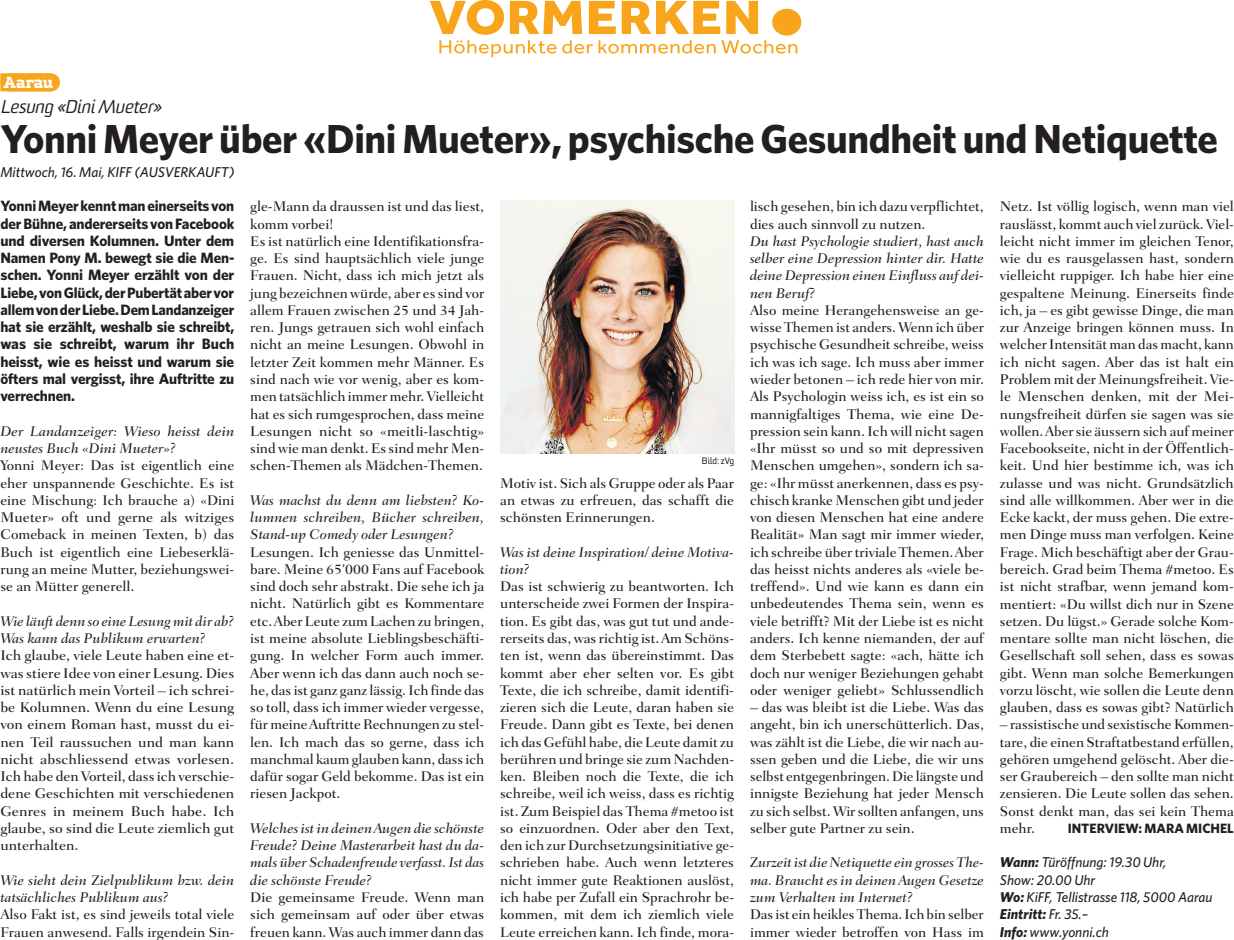
<style>
.page{position:relative;width:1234px;height:940px;background:#fff}
.page>*{position:absolute;margin:0;border:0;box-sizing:border-box;transform-origin:0 0}
.t1{font:700 40.5px "Whitney";letter-spacing:-.01em;color:#231f20}
.t2{font:italic 18px "Sommet";color:#231f20}
.t3{font:800 18px "Sommet Slab Rnd";letter-spacing:-.01em;color:#fff}
.t4{font:700 15px/17.2px "Whitney";letter-spacing:-.01em;color:#231f20;text-align:justify}
.t5{font:500 14.25px/17.2px "Fairfield LH";color:#231f20;text-align:justify}
.t6{font:italic 500 14.25px/17.2px "Fairfield LH";color:#231f20}
.t7{font:italic 500 14.25px/17.2px "Whitney";color:#231f20}
.t8{font:700 13.5px "Whitney";color:#231f20}
.t9{font:9px "Sommet Rounded";letter-spacing:-.005em;color:#231f20}
.s1{font-family:"Whitney";font-weight:400}
.s2{font-weight:700}
</style>
<div class="page">
<svg style="left:49px;top:73px;width:2px;height:18px"></svg>
<div style="left:0;top:73px;width:49px;height:18px;background:#f9a51b"></div>
<div style="left:772px;top:9px;width:29px;height:27px;background:#f9a51b;border-radius:50%"></div>
<svg style="left:430px;top:0;width:367px;height:57px"></svg>
<img style="left:500px;top:200px;width:234px;height:253px">
<p class="t3" style="left:4px;top:71px;width:51px">Aarau</p>
<p class="t2" style="left:0;top:95px;width:162px">Lesung «Dini Mueter»</p>
<h1 class="t1" style="left:0;top:112px;width:1219px">Yonni Meyer über «Dini Mueter», psychische Gesundheit und Netiquette</h1>
<p class="t7" style="left:0;top:163px;width:236px">Mittwoch, 16. Mai, KIFF (AUSVERKAUFT)</p>
<p class="t5" style="left:250px;top:198px;width:235px;text-align:left">gle-Mann da draussen ist und das liest, komm vorbei!<br>Es ist natürlich eine Identifikationsfra&shy;ge. Es sind hauptsächlich viele junge Frauen. Nicht, dass ich mich jetzt als jung bezeichnen würde, aber es sind vor allem Frauen zwischen 25 und 34 Jah&shy;ren. Jungs getrauen sich wohl einfach nicht an meine Lesungen. Obwohl in letzter Zeit kommen mehr Männer. Es sind nach wie vor wenig, aber es kom&shy;men tatsächlich immer mehr. Vielleicht hat es sich rumgesprochen, dass meine Lesungen nicht so «meitli-laschtig» sind wie man denkt. Es sind mehr Men&shy;schen-Themen als Mädchen-Themen.</p>
<p class="t6" style="left:250px;top:491px;width:235px;text-align:justify">Was machst du denn am liebsten? Ko&shy;lumnen schreiben, Bücher schreiben, Stand-up Comedy oder Lesungen?</p>
<p class="t5" style="left:250px;top:543px;width:235px">Lesungen. Ich geniesse das Unmittel&shy;bare. Meine 65<span class="s1">’</span>000 Fans auf Facebook sind doch sehr abstrakt. Die sehe ich ja nicht. Natürlich gibt es Kommentare etc. Aber Leute zum Lachen zu bringen, ist meine absolute Lieblingsbeschäfti&shy;gung. In welcher Form auch immer.<br>Aber wenn ich das dann auch noch se&shy;he, das ist ganz ganz lässig. Ich finde das so toll, dass ich immer wieder vergesse, für meine Auftritte Rechnungen zu stel&shy;len. Ich mach das so gerne, dass ich manchmal kaum glauben kann, dass ich dafür sogar Geld bekomme. Das ist ein riesen Jackpot.</p>
<p class="t6" style="left:250px;top:819px;width:235px;text-align:justify">Welches ist in deinen Augen die schönste Freude? Deine Masterarbeit hast du da&shy;mals über Schadenfreude verfasst. Ist das die schönste Freude?</p>
<p class="t5" style="left:250px;top:888px;width:235px">Die gemeinsame Freude. Wenn man sich gemeinsam auf oder über etwas freuen kann. Was auch immer dann das</p>
<p class="t4" style="left:0;top:197px;width:235px">Yonni Meyer kennt man einerseits von der Bühne, andererseits von Facebook und diversen Kolumnen. Unter dem Namen Pony M. bewegt sie die Men&shy;schen. Yonni Meyer erzählt von der Liebe, von Glück, der Pubertät aber vor allem von der Liebe. Dem Landanzeiger hat sie erzählt, weshalb sie schreibt, was sie schreibt, warum ihr Buch heisst, wie es heisst und warum sie öfters mal vergisst, ihre Auftritte zu verrechnen.</p>
<p class="t6" style="left:0;top:422px;width:236px">Der Landanzeiger: Wieso heisst dein neustes Buch «Dini Mueter»?</p>
<p class="t5" style="left:0;top:457px;width:235px">Yonni Meyer: Das ist eigentlich eine eher unspannende Geschichte. Es ist eine Mischung: Ich brauche a) «Dini Mueter» oft und gerne als witziges Comeback in meinen Texten, b) das Buch ist eigentlich eine Liebeserklä&shy;rung an meine Mutter, beziehungswei&shy;se an Mütter generell.</p>
<p class="t6" style="left:0;top:612px;width:235px">Wie läuft denn so eine Lesung mit dir ab?<br>Was kann das Publikum erwarten?</p>
<p class="t5" style="left:0;top:646px;width:235px">Ich glaube, viele Leute haben eine et&shy;was stiere Idee von einer Lesung. Dies ist natürlich mein Vorteil – ich schrei&shy;be Kolumnen. Wenn du eine Lesung von einem Roman hast, musst du ei&shy;nen Teil raussuchen und man kann nicht abschliessend etwas vorlesen.<br>Ich habe den Vorteil, dass ich verschie&shy;dene Geschichten mit verschiedenen Genres in meinem Buch habe. Ich glaube, so sind die Leute ziemlich gut unterhalten.</p>
<p class="t6" style="left:0;top:871px;width:235px">Wie sieht dein Zielpublikum bzw. dein tatsächliches Publikum aus?</p>
<p class="t5" style="left:0;top:905px;width:235px">Also Fakt ist, es sind jeweils total viele<br>Frauen anwesend. Falls irgendein Sin-</p>
<p class="t5" style="left:750px;top:198px;width:235px">lisch gesehen, bin ich dazu verpflichtet, dies auch sinnvoll zu nutzen.</p>
<p class="t6" style="left:750px;top:232px;width:235px;text-align:justify">Du hast Psychologie studiert, hast auch selber eine Depression hinter dir. Hatte deine Depression einen Einfluss auf dei&shy;nen Beruf?</p>
<p class="t5" style="left:750px;top:301px;width:235px">Also meine Herangehensweise an ge&shy;wisse Themen ist anders. Wenn ich über psychische Gesundheit schreibe, weiss ich was ich sage. Ich muss aber immer wieder betonen – ich rede hier von mir.<br>Als Psychologin weiss ich, es ist ein so mannigfaltiges Thema, wie eine De&shy;pression sein kann. Ich will nicht sagen «Ihr müsst so und so mit depressiven Menschen umgehen», sondern ich sa&shy;ge: «Ihr müsst anerkennen, dass es psy&shy;chisch kranke Menschen gibt und jeder von diesen Menschen hat eine andere Realität» Man sagt mir immer wieder, ich schreibe über triviale Themen. Aber das heisst nichts anderes als «viele be&shy;treffend». Und wie kann es dann ein unbedeutendes Thema sein, wenn es viele betrifft? Mit der Liebe ist es nicht anders. Ich kenne niemanden, der auf dem Sterbebett sagte: «ach, hätte ich doch nur weniger Beziehungen gehabt oder weniger geliebt» Schlussendlich</p>
<p class="t5" style="left:750px;top:698px;width:235px">– das was bleibt ist die Liebe. Was das angeht, bin ich unerschütterlich. Das, was zählt ist die Liebe, die wir nach au&shy;ssen geben und die Liebe, die wir uns selbst entgegenbringen. Die längste und innigste Beziehung hat jeder Mensch zu sich selbst. Wir sollten anfangen, uns selber gute Partner zu sein.</p>
<p class="t6" style="left:750px;top:853px;width:235px;text-align:justify">Zurzeit ist die Netiquette ein grosses The&shy;ma. Braucht es in deinen Augen Gesetze zum Verhalten im Internet?</p>
<p class="t5" style="left:750px;top:905px;width:235px">Das ist ein heikles Thema. Ich bin selber immer wieder betroffen von Hass im</p>
<p class="t5" style="left:1000px;top:198px;width:236px">Netz. Ist völlig logisch, wenn man viel rauslässt, kommt auch viel zurück. Viel&shy;leicht nicht immer im gleichen Tenor, wie du es rausgelassen hast, sondern vielleicht ruppiger. Ich habe hier eine gespaltene Meinung. Einerseits finde ich, ja – es gibt gewisse Dinge, die man zur Anzeige bringen können muss. In welcher Intensität man das macht, kann ich nicht sagen. Aber das ist halt ein Problem mit der Meinungsfreiheit. Vie&shy;le Menschen denken, mit der Mei&shy;nungsfreiheit dürfen sie sagen was sie wollen. Aber sie äussern sich auf meiner Facebookseite, nicht in der Öffentlich&shy;keit. Und hier bestimme ich, was ich zulasse und was nicht. Grundsätzlich sind alle willkommen. Aber wer in die Ecke kackt, der muss gehen. Die extre&shy;men Dinge muss man verfolgen. Keine Frage. Mich beschäftigt aber der Grau&shy;bereich. Grad beim Thema #metoo. Es ist nicht strafbar, wenn jemand kom&shy;mentiert: «Du willst dich nur in Szene setzen. Du lügst.» Gerade solche Kom&shy;mentare sollte man nicht löschen, die Gesellschaft soll sehen, dass es sowas gibt. Wenn man solche Bemerkungen vorzu löscht, wie sollen die Leute denn glauben, dass es sowas gibt? Natürlich</p>
<p class="t5" style="left:1000px;top:715px;width:235px">– rassistische und sexistische Kommen&shy;tare, die einen Straftatbestand erfüllen, gehören umgehend gelöscht. Aber die&shy;ser Graubereich – den sollte man nicht zensieren. Die Leute sollen das sehen.<br>Sonst denkt man, das sei kein Thema mehr.</p>
<p class="t9" style="left:702px;top:455px;width:34px">Bild: zVg</p>
<p class="t5" style="left:500px;top:474px;width:235px">Motiv ist. Sich als Gruppe oder als Paar an etwas zu erfreuen, das schafft die schönsten Erinnerungen.</p>
<p class="t6" style="left:500px;top:543px;width:235px">Was ist deine Inspiration/ deine Motiva&shy;tion?</p>
<p class="t5" style="left:500px;top:577px;width:235px">Das ist schwierig zu beantworten. Ich unterscheide zwei Formen der Inspira&shy;tion. Es gibt das, was gut tut und ande&shy;rerseits das, was richtig ist. Am Schöns&shy;ten ist, wenn das übereinstimmt. Das kommt aber eher selten vor. Es gibt Texte, die ich schreibe, damit identifi&shy;zieren sich die Leute, daran haben sie Freude. Dann gibt es Texte, bei denen ich das Gefühl habe, die Leute damit zu berühren und bringe sie zum Nachden&shy;ken. Bleiben noch die Texte, die ich schreibe, weil ich weiss, dass es richtig ist. Zum Beispiel das Thema #metoo ist so einzuordnen. Oder aber den Text, den ich zur Durchsetzungsinitiative ge&shy;schrieben habe. Auch wenn letzteres nicht immer gute Reaktionen auslöst, ich habe per Zufall ein Sprachrohr be&shy;kommen, mit dem ich ziemlich viele Leute erreichen kann. Ich finde, mora-</p>
<p class="t8" style="left:1067px;top:818px;width:168px">INTERVIEW: MARA MICHEL</p>
<p class="t7" style="left:1000px;top:853px;width:214px"><span class="s2">Wann:</span> Türöffnung: 19.30 Uhr,<br>Show: 20.00 Uhr<br><span class="s2">Wo:</span> KiFF, Tellistrasse 118, 5000 Aarau<br><span class="s2">Eintritt:</span> Fr. 35.–<br><span class="s2">Info:</span> www.yonni.ch</p>
</div>
